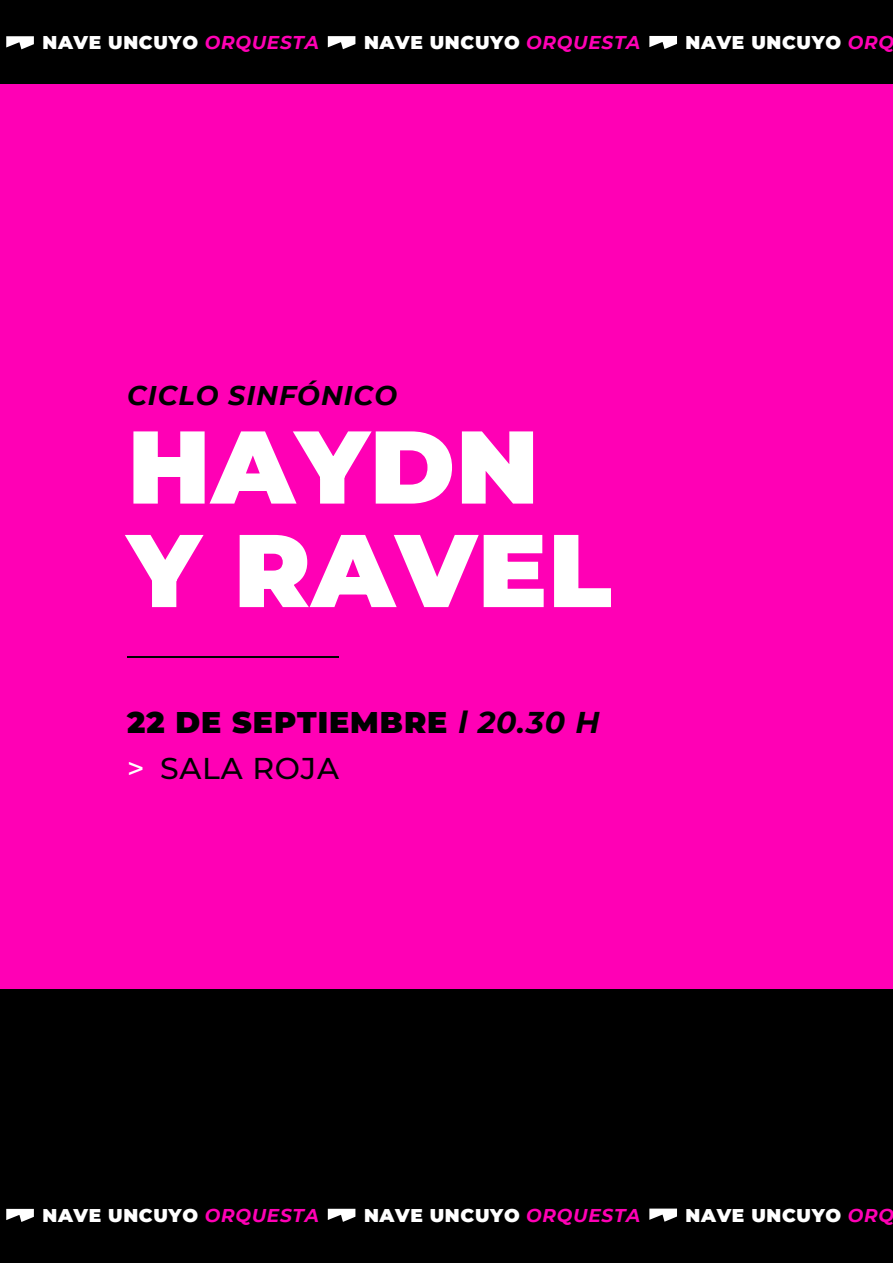
<style>
.page{position:relative;width:893px;height:1263px;background:#fff}
.page>*{position:absolute;margin:0;border:0;box-sizing:border-box;transform-origin:0 0}
.t1{font:900 103.05px/103.5px "Montserrat";letter-spacing:.01em;color:#fff}
.t2{font:900 30px/46.5px "Montserrat";letter-spacing:.03em;color:#000}
.t3{font:italic 700 27px "Montserrat";letter-spacing:.035em;color:#000}
.t4{font:900 18.6px "Montserrat";letter-spacing:.035em;color:#fff}
.s1{font-weight:700;font-style:italic;color:#ff00b5}
.s2{font-weight:700;font-style:italic}
.s3{font-weight:500;color:#fff}
.s4{font-weight:500}
</style>
<div class="page">
<div style="left:0;top:0;width:893px;height:997px;background:#ff00b5"></div>
<div style="left:0;top:0;width:893px;height:83px;background:#000"></div>
<svg style="left:6px;top:36px;width:28px;height:13px"></svg>
<svg style="left:328px;top:36px;width:27px;height:13px"></svg>
<svg style="left:649px;top:36px;width:28px;height:13px"></svg>
<div style="left:0;top:989px;width:893px;height:274px;background:#000"></div>
<svg style="left:6px;top:1209px;width:28px;height:13px"></svg>
<svg style="left:328px;top:1209px;width:27px;height:13px"></svg>
<svg style="left:649px;top:1208px;width:28px;height:14px"></svg>
<hr style="left:127px;top:656px;width:211px;height:2px;background:#000">
<p class="t4" style="left:42px;top:30px;width:278px">NAVE UNCUYO <span class="s1">ORQUESTA</span></p>
<p class="t4" style="left:364px;top:30px;width:278px">NAVE UNCUYO <span class="s1">ORQUESTA</span></p>
<p class="t4" style="left:686px;top:30px;width:210px">NAVE UNCUYO <span class="s1">ORQ</span></p>
<h3 class="t3" style="left:127px;top:376px;width:271px">CICLO SINFÓNICO</h3>
<h1 class="t1" style="left:128px;top:413px;width:486px">HAYDN<br>Y RAVEL</h1>
<h2 class="t2" style="left:127px;top:698px;width:474px">22 DE SEPTIEMBRE <span class="s2">l 20.30 H </span><span class="s3">&gt;</span> <span class="s4">SALA ROJA</span></h2>
<p class="t4" style="left:42px;top:1203px;width:278px">NAVE UNCUYO <span class="s1">ORQUESTA</span></p>
<p class="t4" style="left:364px;top:1203px;width:278px">NAVE UNCUYO <span class="s1">ORQUESTA</span></p>
<p class="t4" style="left:686px;top:1203px;width:210px">NAVE UNCUYO <span class="s1">ORQ</span></p>
</div>
